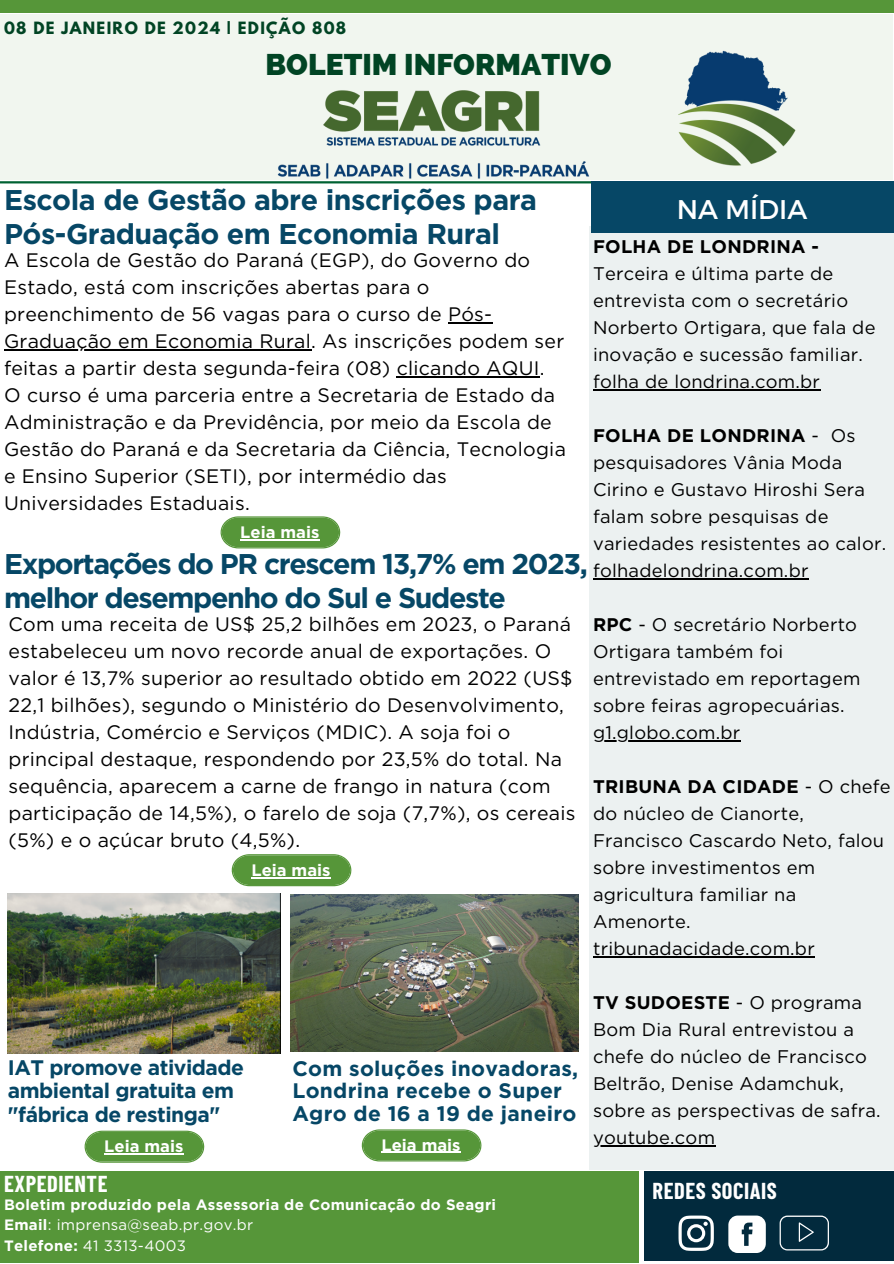
<style>
.page{position:relative;width:894px;height:1264px;background:#fff}
.page>*{position:absolute;margin:0;border:0;box-sizing:border-box;transform-origin:0 0}
.t1{font:800 30px "Raleway";color:#014424}
.t2{font:700 28.5px/33.8px "Gotham";letter-spacing:-.05em;color:#064766}
.t3{font:700 28.5px/33.8px "Gotham";letter-spacing:-.015em;color:#064766}
.t4{font:27px "Montserrat";color:#fff}
.t5{font:700 22.5px "Barlow Condensed";letter-spacing:.025em;color:#fff}
.t6{font:700 21px/22.5px "Gotham";letter-spacing:.015em;color:#064766}
.t7{font:700 21px/23.7px "Gotham";letter-spacing:-.025em;color:#064766}
.t8{font:19.5px/27px "Gotham";letter-spacing:.015em;color:#000}
.t9{font:18.3px/27px "Gotham";letter-spacing:.015em;color:#000}
.t10{font:700 16.5px "Gotham";color:#fff}
.t11{font:700 15px "Gotham";letter-spacing:.02em;color:#fff}
.t12{font:15px "Gotham";letter-spacing:.02em;color:#fff}
.t13{font:700 15px "League Spartan";letter-spacing:.09em;color:#014424}
.s1{font-weight:700}
</style>
<div class="page">
<hr style="left:0;top:181px;width:893px;height:2px;background:#006233">
<div style="left:0;top:14px;width:892px;height:166px;background:#f1f6ef"></div>
<img style="left:678px;top:50px;width:118px;height:116px">
<div style="left:0;top:0;width:893px;height:12px;background:#569639"></div>
<div style="left:0;top:1170px;width:638px;height:92px;background:#569639"></div>
<div style="left:644px;top:1170px;width:249px;height:89px;background:#022a3d"></div>
<svg style="left:678px;top:1215px;width:35px;height:35px"></svg>
<svg style="left:728px;top:1215px;width:37px;height:37px"></svg>
<svg style="left:779px;top:1215px;width:49px;height:35px"></svg>
<div style="left:589px;top:226px;width:304px;height:943px;background:#ecf1f1"></div>
<div style="left:591px;top:181px;width:302px;height:52px;background:#064766"></div>
<img style="left:243px;top:90px;width:348px;height:94px">
<svg style="left:84px;top:1130px;width:121px;height:32px;background:#6ba351"></svg>
<svg style="left:220px;top:516px;width:120px;height:32px;background:#68a14f"></svg>
<svg style="left:361px;top:1129px;width:120px;height:32px;background:#69a14f"></svg>
<img style="left:8px;top:893px;width:272px;height:160px">
<svg style="left:231px;top:854px;width:121px;height:32px;background:#68a14e"></svg>
<img style="left:290px;top:894px;width:288px;height:157px">
<hr style="left:593px;top:389px;width:227px;height:1px;background:#000">
<hr style="left:593px;top:578px;width:215px;height:1px;background:#000">
<hr style="left:593px;top:740px;width:147px;height:1px;background:#000">
<hr style="left:593px;top:956px;width:221px;height:1px;background:#000">
<hr style="left:593px;top:1145px;width:122px;height:1px;background:#000">
<hr style="left:104px;top:1153px;width:79px;height:1px;background:#fff">
<hr style="left:240px;top:539px;width:79px;height:1px;background:#fff">
<hr style="left:381px;top:1151px;width:79px;height:1px;background:#fff">
<hr style="left:448px;top:322px;width:44px;height:1px;background:#000">
<hr style="left:4px;top:349px;width:307px;height:1px;background:#000">
<hr style="left:396px;top:376px;width:143px;height:1px;background:#000">
<hr style="left:251px;top:877px;width:79px;height:1px;background:#fff">
<p class="t13" style="left:4px;top:20px;width:343px">08 DE JANEIRO DE 2024 | EDIÇÃO 808</p>
<p class="t1" style="left:265px;top:47px;width:347px">BOLETIM INFORMATIVO</p>
<p class="t3" style="left:4px;top:183px;width:534px">Escola de Gestão abre inscrições para<br>Pós-Graduação em Economia Rural</p>
<p class="t8" style="left:4px;top:247px;width:561px">A Escola de Gestão do Paraná (EGP), do Governo do Estado, está com inscrições abertas para o preenchimento de 56 vagas para o curso de Pós-Graduação em Economia Rural. As inscrições podem ser feitas a partir desta segunda-feira (08) clicando AQUI.</p>
<p class="t8" style="left:4px;top:382px;width:563px">O curso é uma parceria entre a Secretaria de Estado da Administração e da Previdência, por meio da Escola de Gestão do Paraná e da Secretaria da Ciência, Tecnologia e Ensino Superior (SETI), por intermédio das Universidades Estaduais.</p>
<p class="t4" style="left:676px;top:191px;width:132px">NA MÍDIA</p>
<p class="t9" style="left:593px;top:233px;width:284px"><span class="s1">FOLHA DE LONDRINA -<br></span>Terceira e última parte de entrevista com o secretário<br>Norberto Ortigara, que fala de inovação e sucessão familiar. folha de londrina.com.br</p>
<p class="t9" style="left:593px;top:422px;width:294px"><span class="s1">FOLHA DE LONDRINA</span> - Os pesquisadores Vânia Moda<br>Cirino e Gustavo Hiroshi Sera falam sobre pesquisas de variedades resistentes ao calor. folhadelondrina.com.br</p>
<p class="t10" style="left:240px;top:522px;width:81px">Leia mais</p>
<p class="t2" style="left:4px;top:547px;width:585px">Exportações do PR crescem 13,7% em 2023, melhor desempenho do Sul e Sudeste</p>
<p class="t8" style="left:9px;top:610px;width:568px">Com uma receita de US$ 25,2 bilhões em 2023, o Paraná estabeleceu um novo recorde anual de exportações. O valor é 13,7% superior ao resultado obtido em 2022 (US$ 22,1 bilhões), segundo o Ministério do Desenvolvimento, Indústria, Comércio e Serviços (MDIC). A soja foi o principal destaque, respondendo por 23,5% do total. Na sequência, aparecem a carne de frango in natura (com participação de 14,5%), o farelo de soja (7,7%), os cereais (5%) e o açúcar bruto (4,5%).</p>
<p class="t10" style="left:251px;top:860px;width:81px">Leia mais</p>
<p class="t9" style="left:593px;top:611px;width:269px"><span class="s1">RPC</span> - O secretário Norberto<br>Ortigara também foi entrevistado em reportagem sobre feiras agropecuárias. g1.globo.com.br</p>
<p class="t9" style="left:593px;top:773px;width:299px"><span class="s1">TRIBUNA DA CIDADE</span> - O chefe do núcleo de Cianorte,<br>Francisco Cascardo Neto, falou sobre investimentos em agricultura familiar na<br>Amenorte. tribunadacidade.com.br</p>
<p class="t7" style="left:8px;top:1055px;width:237px">IAT promove atividade ambiental gratuita em "fábrica de restinga"</p>
<p class="t10" style="left:104px;top:1136px;width:81px">Leia mais</p>
<p class="t6" style="left:292px;top:1056px;width:287px">Com soluções inovadoras,<br>Londrina recebe o Super<br>Agro de 16 a 19 de janeiro</p>
<p class="t10" style="left:381px;top:1134px;width:81px">Leia mais</p>
<p class="t9" style="left:593px;top:989px;width:289px"><span class="s1">TV SUDOESTE</span> - O programa<br>Bom Dia Rural entrevistou a chefe do núcleo de Francisco<br>Beltrão, Denise Adamchuk, sobre as perspectivas de safra. youtube.com</p>
<p class="t5" style="left:4px;top:1169px;width:105px">EXPEDIENTE</p>
<p class="t5" style="left:652px;top:1176px;width:126px">REDES SOCIAIS</p>
<p class="t11" style="left:4px;top:1195px;width:493px">Boletim produzido pela Assessoria de Comunicação do Seagri</p>
<p class="t12" style="left:4px;top:1215px;width:250px"><span class="s1">Email</span>: imprensa@seab.pr.gov.br</p>
<p class="t12" style="left:4px;top:1236px;width:183px"><span class="s1">Telefone:</span> 41 3313-4003</p>
</div>
